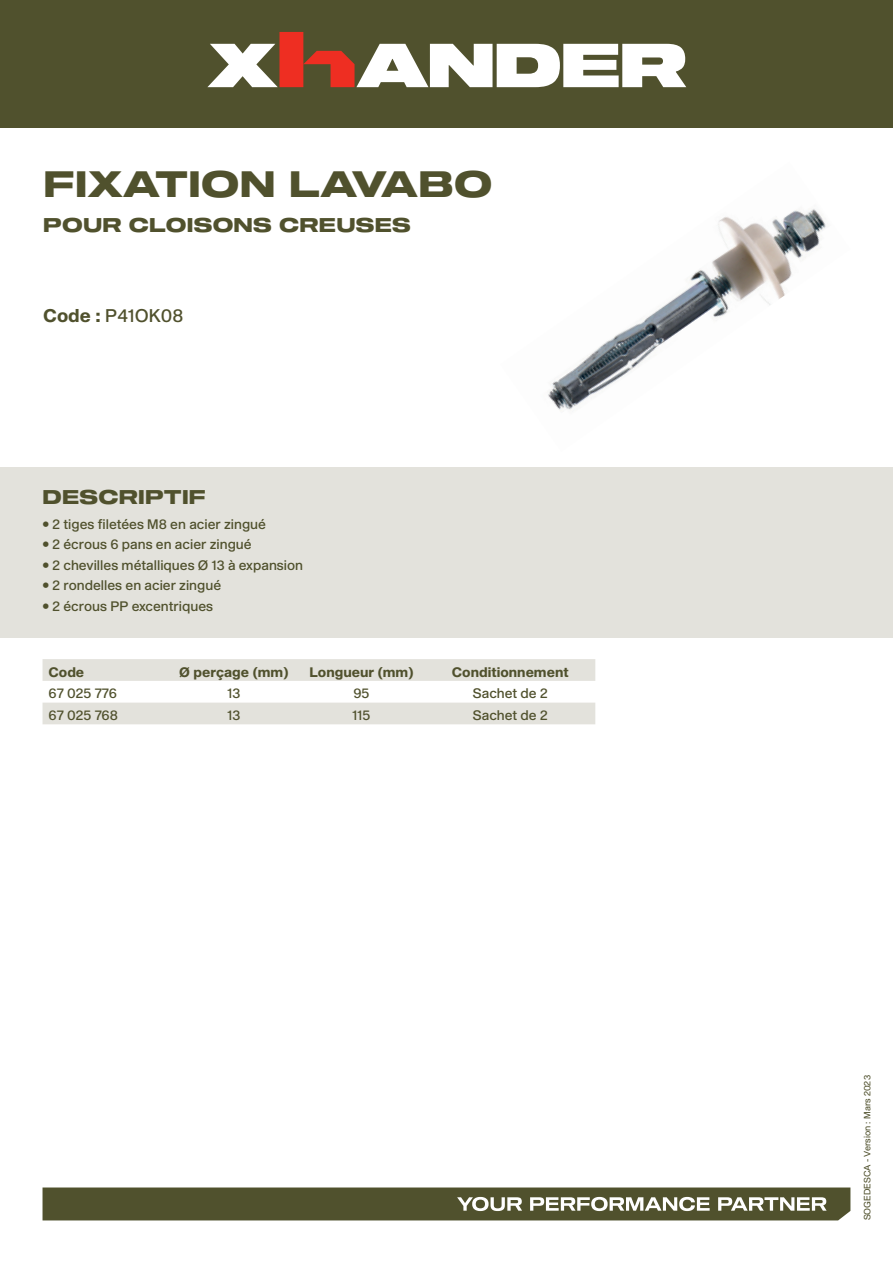
<style>
.page{position:relative;width:893px;height:1263px;background:#fff}
.page>*{position:absolute;margin:0;border:0;box-sizing:border-box;transform-origin:0 0}
.t1{font:36px "Shapiro 75 Heavy Extd";letter-spacing:.01em;color:#50512d}
.t2{font:19.5px "Shapiro 75 Heavy Extd";letter-spacing:.01em;color:#50512d}
.t3{font:18px "Shapiro 55 Middle";color:#50512d}
.t4{font:13.5px "Shapiro 55 Middle";color:#50512d}
.t5{font:800 13.5px "Shapiro 75";color:#50512d}
.t6{font:9px "Shapiro 45 Welter";color:#50512d}
.s1{font-family:"Shapiro 75";font-weight:800}
</style>
<div class="page">
<svg style="left:43px;top:1187px;width:807px;height:33px;background:#636444"></svg>
<div style="left:0;top:0;width:893px;height:128px;background:#50512d"></div>
<svg style="left:207px;top:32px;width:479px;height:55px"></svg>
<img style="left:548px;top:209px;width:278px;height:202px">
<div style="left:0;top:468px;width:893px;height:170px;background:#e3e2dc"></div>
<svg style="left:43px;top:659px;width:552px;height:65px"></svg>
<h1 class="t1" style="left:43px;top:159px;width:450px">FIXATION LAVABO</h1>
<h2 class="t2" style="left:43px;top:212px;width:369px">POUR CLOISONS CREUSES</h2>
<h3 class="t3" style="left:43px;top:303px;width:142px"><span class="s1">Code</span> P<span class="s1">:</span> 41OK08</h3>
<h2 class="t2" style="left:43px;top:483px;width:165px">DESCRIPTIF</h2>
<p class="t4" style="left:43px;top:514px;width:225px">• 2 tiges filetées M8 en acier zingué</p>
<p class="t4" style="left:43px;top:535px;width:211px">• 2 écrous 6 pans en acier zingué</p>
<p class="t4" style="left:43px;top:555px;width:262px">• 2 chevilles métalliques Ø 13 à expansion</p>
<p class="t4" style="left:43px;top:576px;width:180px">• 2 rondelles en acier zingué</p>
<p class="t4" style="left:43px;top:596px;width:172px">• 2 écrous PP excentriques</p>
<p class="t5" style="left:49px;top:662px;width:37px">Code</p>
<p class="t5" style="left:179px;top:662px;width:111px">Ø perçage (mm)</p>
<p class="t5" style="left:309px;top:662px;width:106px">Longueur (mm)</p>
<p class="t5" style="left:452px;top:662px;width:118px">Conditionnement</p>
<p class="t4" style="left:49px;top:684px;width:70px">67 025 776</p>
<p class="t4" style="left:227px;top:684px;width:15px">13</p>
<p class="t4" style="left:353px;top:684px;width:18px">95</p>
<p class="t4" style="left:473px;top:684px;width:76px">Sachet de 2</p>
<p class="t4" style="left:49px;top:706px;width:71px">67 025 768</p>
<p class="t4" style="left:227px;top:706px;width:15px">13</p>
<p class="t4" style="left:352px;top:706px;width:20px">115</p>
<p class="t4" style="left:473px;top:706px;width:76px">Sachet de 2</p>
<p class="t6" style="left:861px;top:1220px;width:147px;rotate:-90deg">SOGEDESCA - Version : Mars 2023</p>
</div>
